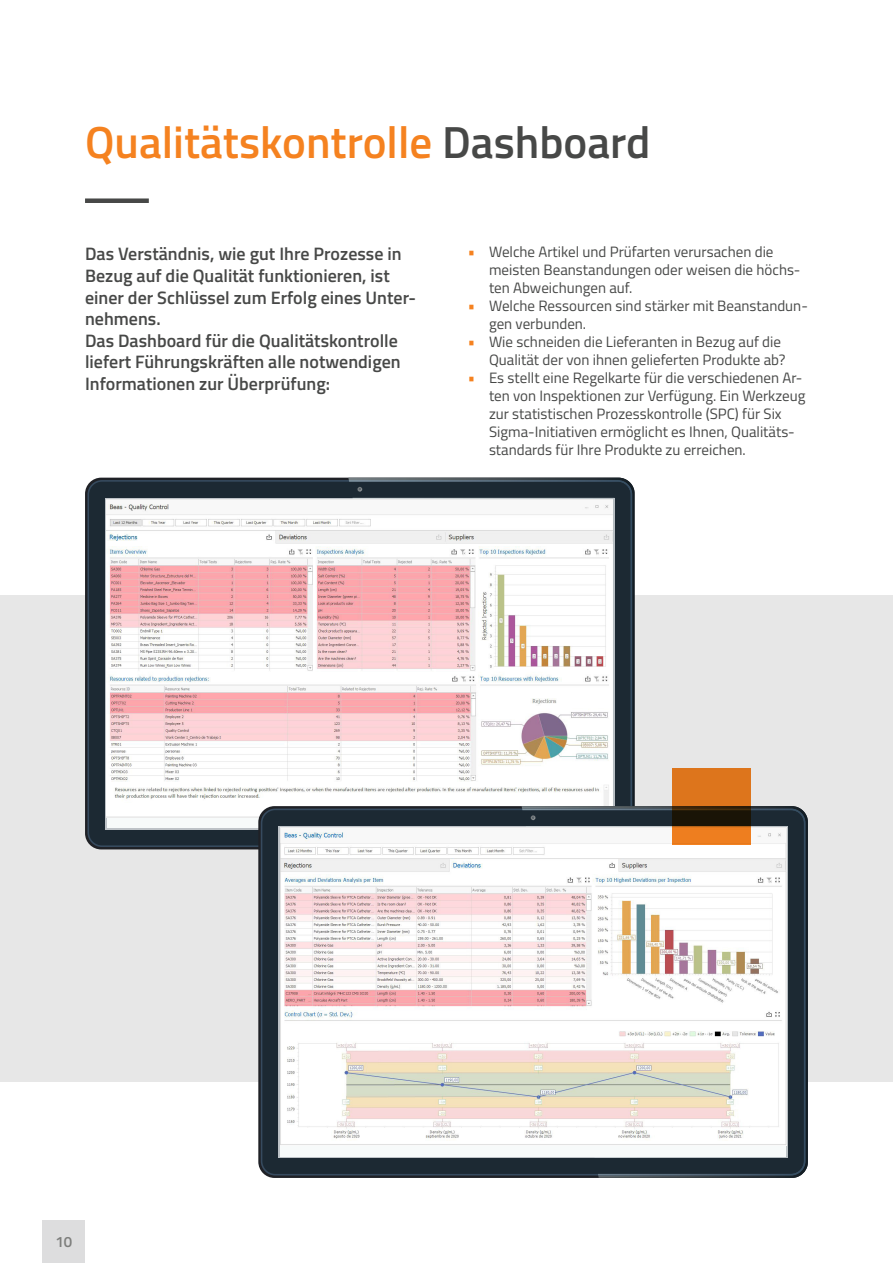
<style>
.page{position:relative;width:893px;height:1263px;background:#fff}
.page>*{position:absolute;margin:0;border:0;box-sizing:border-box;transform-origin:0 0}
.t1{font:600 45px "Titillium Web";color:#f58220}
.t2{font:600 18px/21.6px "Titillium Web";color:#474847}
.t3{font:15px/18px "Titillium Web";color:#474847}
.t4{font:600 15px "Titillium Web";color:#7d7e7c}
.s1{color:#474847}
.s2{font-weight:700;font-size:16.5px;color:#f58220}
</style>
<div class="page">
<div style="left:43px;top:1220px;width:42px;height:43px;background:#ddddde"></div>
<hr style="left:892px;top:0;width:1px;height:329px;background:#e7e7e7">
<div style="left:0;top:595px;width:893px;height:487px;background:#e7e7e7"></div>
<div style="left:85px;top:198px;width:64px;height:5px;background:#474847"></div>
<svg style="left:89px;top:482px;width:542px;height:363px;fill:#1c2933"></svg>
<svg style="left:349px;top:480px;width:283px;height:326px"></svg>
<svg style="left:357px;top:487px;width:5px;height:5px"></svg>
<img style="left:107px;top:499px;width:506px;height:319px">
<div style="left:262px;top:810px;width:542px;height:364px;background:#1c2933;border-radius:13px"></div>
<svg style="left:522px;top:806px;width:286px;height:372px"></svg>
<svg style="left:522px;top:808px;width:283px;height:367px"></svg>
<svg style="left:531px;top:815px;width:5px;height:5px"></svg>
<div style="left:280px;top:828px;width:506px;height:328px;background:#f7fafa"></div>
<img style="left:280px;top:828px;width:506px;height:317px">
<svg style="left:672px;top:768px;width:79px;height:76px;fill:#dd751c"></svg>
<p class="t1" style="left:85px;top:109px;width:567px">Qualitätskontrolle <span class="s1">Dashboard</span></p>
<p class="t2" style="left:85px;top:242px;width:333px">Das Verständnis, wie gut Ihre Prozesse in Bezug auf die Qualität funktionieren, ist einer der Schlüssel zum Erfolg eines Unter&shy;nehmens.</p>
<p class="t2" style="left:85px;top:329px;width:317px">Das Dashboard für die Qualitätskontrolle liefert Führungskräften alle notwendigen<br>Informationen zur Überprüfung:</p>
<p class="t3" style="left:489px;top:242px;width:313px;text-indent:-21px"><span class="s2">•</span> Welche Artikel und Prüfarten verursachen die meisten Beanstandungen oder weisen die höchs&shy;ten Abweichungen auf.</p>
<p class="t3" style="left:489px;top:296px;width:320px;text-indent:-21px"><span class="s2">•</span> Welche Ressourcen sind stärker mit Beanstandun&shy;gen verbunden.</p>
<p class="t3" style="left:468px;top:332px;width:319px;text-align:right"><span class="s2">•</span> Wie schneiden die Lieferanten in Bezug auf die<br>Qualität der von ihnen gelieferten Produkte ab?</p>
<p class="t3" style="left:489px;top:368px;width:318px;text-indent:-21px"><span class="s2">•</span> Es stellt eine Regelkarte für die verschiedenen Ar&shy;ten von Inspektionen zur Verfügung. Ein Werkzeug zur statistischen Prozesskontrolle (SPC) für Six Sigma-Initiativen ermöglicht es Ihnen, Qualitäts&shy;standards für Ihre Produkte zu erreichen.</p>
<p class="t4" style="left:55px;top:1230px;width:18px">10</p>
</div>
